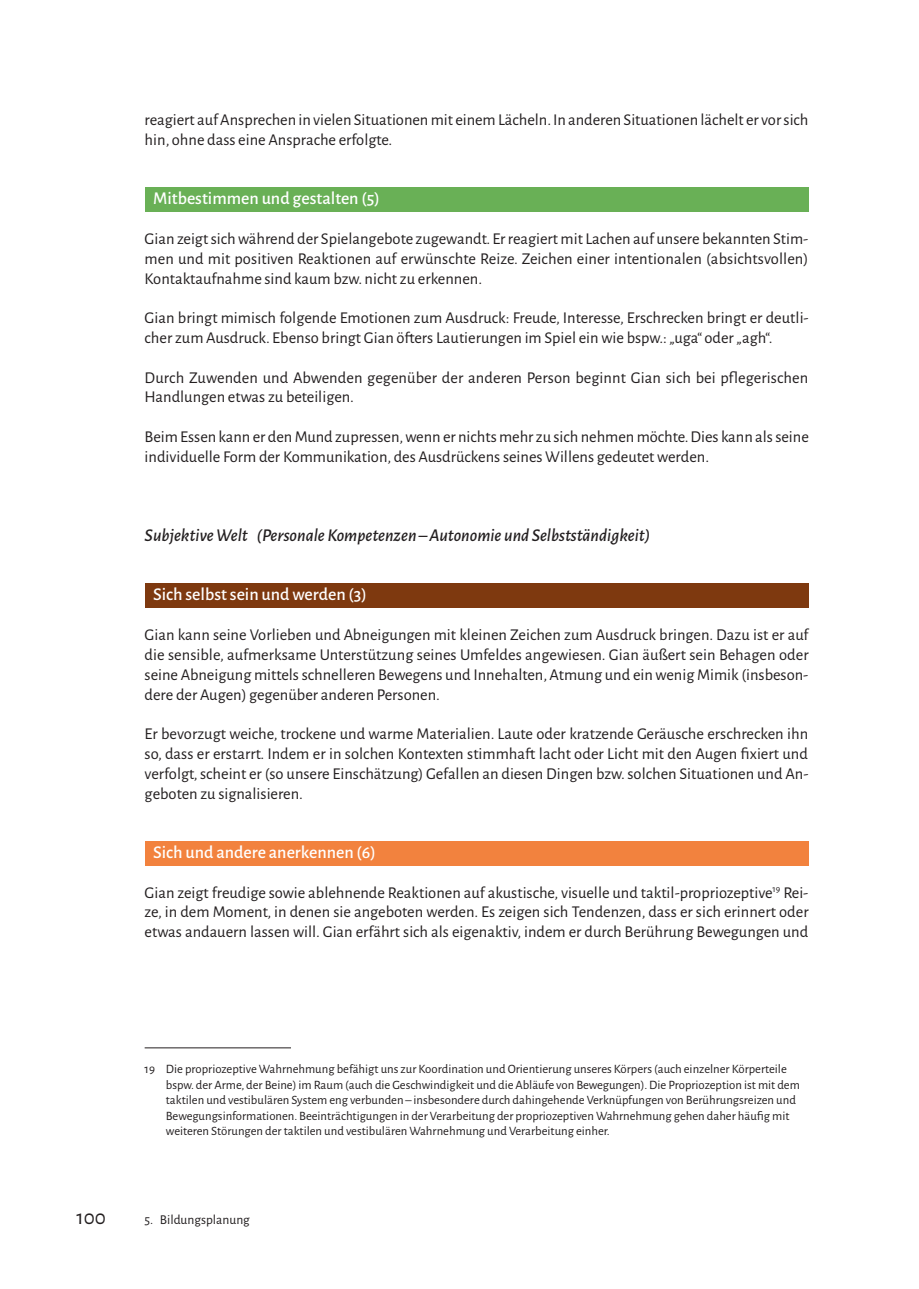
<style>
.page{position:relative;width:919px;height:1289px;background:#fff}
.page>*{position:absolute;margin:0;border:0;box-sizing:border-box;transform-origin:0 0}
.t1{font:21px "Alegreya Sans";color:#231f20}
.t2{font:500 18px "Alegreya Sans";color:#fff}
.t3{font:italic 500 18px "Alegreya Sans";color:#231f20}
.t4{font:16.5px/19.8px "Alegreya Sans";color:#231f20}
.t5{font:13.5px "Alegreya Sans";color:#231f20}
.t6{font:12.75px/15.6px "Alegreya Sans";color:#231f20}
</style>
<div class="page">
<div style="left:145px;top:187px;width:663px;height:25px;background:#69b056"></div>
<div style="left:145px;top:583px;width:663px;height:25px;background:#7e390f"></div>
<div style="left:145px;top:840px;width:663px;height:25px;background:#f2823e"></div>
<hr style="left:145px;top:1047px;width:146px;height:1px;background:#231f20">
<p class="t4" style="left:145px;top:109px;width:665px">reagiert auf Ansprechen in vielen Situationen mit einem Lächeln. In anderen Situationen lächelt er vor sich hin, ohne dass eine Ansprache erfolgte.</p>
<p class="t2" style="left:153px;top:186px;width:228px">Mitbestimmen und gestalten (5)</p>
<p class="t4" style="left:145px;top:228px;width:665px;text-align:justify">Gian zeigt sich während der Spielangebote zugewandt. Er reagiert mit Lachen auf unsere bekannten Stim&shy;men und mit positiven Reaktionen auf erwünschte Reize. Zeichen einer intentionalen (absichtsvollen)<br>Kontaktaufnahme sind kaum bzw. nicht zu erkennen.</p>
<p class="t4" style="left:145px;top:307px;width:665px">Gian bringt mimisch folgende Emotionen zum Ausdruck: Freude, Interesse, Erschrecken bringt er deutli&shy;cher zum Ausdruck. Ebenso bringt Gian öfters Lautierungen im Spiel ein wie bspw.: „uga“ oder „agh“.</p>
<p class="t4" style="left:145px;top:366px;width:665px">Durch Zuwenden und Abwenden gegenüber der anderen Person beginnt Gian sich bei pflegerischen<br>Handlungen etwas zu beteiligen.</p>
<p class="t4" style="left:145px;top:426px;width:665px">Beim Essen kann er den Mund zupressen, wenn er nichts mehr zu sich nehmen möchte. Dies kann als seine individuelle Form der Kommunikation, des Ausdrückens seines Willens gedeutet werden.</p>
<p class="t3" style="left:145px;top:522px;width:507px">Subjektive Welt (Personale Kompetenzen – Autonomie und Selbstständigkeit)</p>
<p class="t2" style="left:153px;top:582px;width:215px">Sich selbst sein und werden (3)</p>
<p class="t4" style="left:145px;top:624px;width:665px;text-align:justify">Gian kann seine Vorlieben und Abneigungen mit kleinen Zeichen zum Ausdruck bringen. Dazu ist er auf die sensible, aufmerksame Unterstützung seines Umfeldes angewiesen. Gian äußert sein Behagen oder seine Abneigung mittels schnelleren Bewegens und Innehalten, Atmung und ein wenig Mimik (insbeson&shy;dere der Augen) gegenüber anderen Personen.</p>
<p class="t4" style="left:145px;top:723px;width:665px;text-align:justify">Er bevorzugt weiche, trockene und warme Materialien. Laute oder kratzende Geräusche erschrecken ihn so, dass er erstarrt. Indem er in solchen Kontexten stimmhaft lacht oder Licht mit den Augen fixiert und verfolgt, scheint er (so unsere Einschätzung) Gefallen an diesen Dingen bzw. solchen Situationen und An&shy;geboten zu signalisieren.</p>
<p class="t2" style="left:153px;top:839px;width:224px">Sich und andere anerkennen (6)</p>
<p class="t4" style="left:145px;top:881px;width:665px;text-align:justify">Gian zeigt freudige sowie ablehnende Reaktionen auf akustische, visuelle und taktil-propriozeptive<sup>19</sup> Rei&shy;ze, in dem Moment, in denen sie angeboten werden. Es zeigen sich Tendenzen, dass er sich erinnert oder etwas andauern lassen will. Gian erfährt sich als eigenaktiv, indem er durch Berührung Bewegungen und</p>
<p class="t6" style="left:166px;top:1060px;width:635px;text-indent:-21px">19 Die propriozeptive Wahrnehmung befähigt uns zur Koordination und Orientierung unseres Körpers (auch einzelner Körperteile bspw. der Arme, der Beine) im Raum (auch die Geschwindigkeit und die Abläufe von Bewegungen). Die Propriozeption ist mit dem taktilen und vestibulären System eng verbunden – insbesondere durch dahingehende Verknüpfungen von Berührungsreizen und Bewegungsinformationen. Beeinträchtigungen in der Verarbeitung der propriozeptiven Wahrnehmung gehen daher häufig mit weiteren Störungen der taktilen und vestibulären Wahrnehmung und Verarbeitung einher.</p>
<p class="t1" style="left:77px;top:1203px;width:31px">100</p>
<p class="t5" style="left:145px;top:1210px;width:107px">5. Bildungsplanung</p>
</div>
